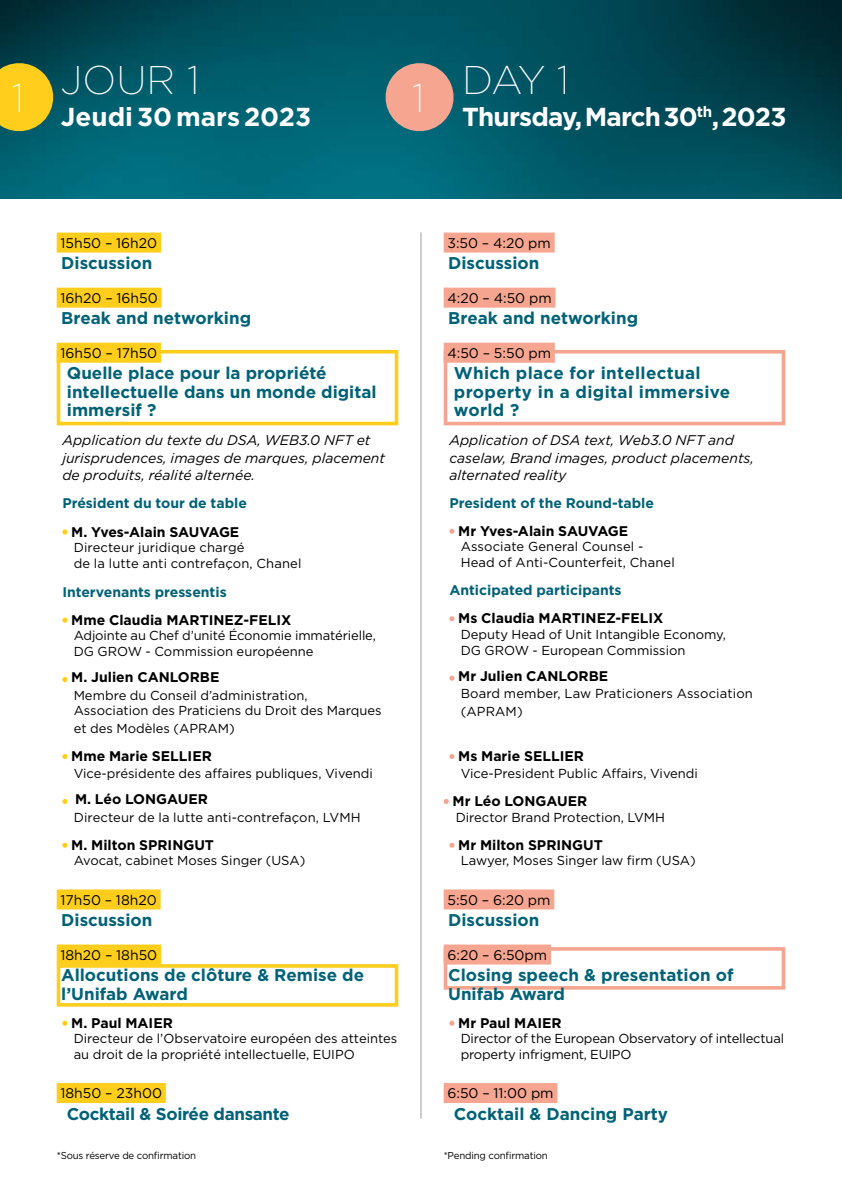
<style>
.page{position:relative;width:842px;height:1191px;background:#fff}
.page>*{position:absolute;margin:0;border:0;box-sizing:border-box;transform-origin:0 0}
.t1{font:200 40px "Gotham";color:#fff}
.t2{font:700 26px "Gotham";letter-spacing:-.03em;color:#fff}
.t3{font:700 26px "Gotham";color:#fff}
.t4{font:700 17px/18.4px "Gotham";color:#006277}
.t5{font:700 17px/18.4px "Gotham";letter-spacing:.02em;color:#006277}
.t6{font:700 17px "Gotham";letter-spacing:-.02em;color:#006277}
.t7{font:700 14px "Gotham";color:#000}
.t8{font:italic 14px/17.6px "Gotham";color:#000}
.t9{font:14px "Gotham";color:#000}
.t10{font:700 14px "Gotham";color:#006277}
.t11{font:13px/15.6px "Gotham";color:#000}
.t12{font:10px "Gotham";letter-spacing:-.02em;color:#000}
</style>
<div class="page">
<img style="left:0;top:0;width:842px;height:198px">
<svg style="left:0;top:60px;width:57px;height:74px;background:#b8aa2e"></svg>
<svg style="left:382px;top:60px;width:75px;height:74px;background:#a08d85"></svg>
<div style="left:444px;top:947px;width:341px;height:42px;border:4px solid #f5a590"></div>
<div style="left:57px;top:964px;width:341px;height:42px;border:4px solid #ffcd1c"></div>
<div style="left:444px;top:350px;width:341px;height:75px;border:4px solid #f5a590"></div>
<div style="left:57px;top:350px;width:341px;height:75px;border:4px solid #ffcd1c"></div>
<div style="left:444px;top:232px;width:111px;height:20px;background:#f5a590"></div>
<div style="left:444px;top:288px;width:111px;height:20px;background:#f5a590"></div>
<div style="left:444px;top:343px;width:111px;height:20px;background:#f5a590"></div>
<div style="left:444px;top:889px;width:110px;height:20px;background:#f5a590"></div>
<div style="left:444px;top:944px;width:107px;height:20px;background:#f5a590"></div>
<div style="left:444px;top:1083px;width:113px;height:20px;background:#f5a590"></div>
<svg style="left:449px;top:529px;width:5px;height:5px"></svg>
<svg style="left:449px;top:616px;width:5px;height:5px"></svg>
<svg style="left:449px;top:675px;width:5px;height:5px"></svg>
<svg style="left:449px;top:754px;width:5px;height:5px"></svg>
<svg style="left:444px;top:799px;width:5px;height:5px"></svg>
<svg style="left:449px;top:842px;width:5px;height:5px"></svg>
<svg style="left:449px;top:1020px;width:5px;height:5px"></svg>
<div style="left:57px;top:232px;width:104px;height:20px;background:#ffcd1c"></div>
<div style="left:57px;top:288px;width:105px;height:20px;background:#ffcd1c"></div>
<div style="left:57px;top:343px;width:104px;height:20px;background:#ffcd1c"></div>
<div style="left:57px;top:889px;width:104px;height:20px;background:#ffcd1c"></div>
<div style="left:57px;top:944px;width:104px;height:20px;background:#ffcd1c"></div>
<div style="left:57px;top:1083px;width:109px;height:20px;background:#ffcd1c"></div>
<svg style="left:62px;top:529px;width:5px;height:5px"></svg>
<svg style="left:62px;top:617px;width:5px;height:6px"></svg>
<svg style="left:62px;top:677px;width:5px;height:5px"></svg>
<svg style="left:62px;top:754px;width:5px;height:5px"></svg>
<svg style="left:62px;top:799px;width:5px;height:5px"></svg>
<svg style="left:62px;top:842px;width:5px;height:5px"></svg>
<svg style="left:62px;top:1020px;width:5px;height:5px"></svg>
<hr style="left:421px;top:232px;width:1px;height:886px;background:#9d9d9c">
<h1 class="t1" style="left:12px;top:73px;width:14px">1</h1>
<h1 class="t1" style="left:61px;top:55px;width:141px">JOUR 1</h1>
<h2 class="t3" style="left:61px;top:99px;width:252px">Jeudi 30 mars 2023</h2>
<h1 class="t1" style="left:412px;top:55px;width:159px">1 DAY 1</h1>
<h2 class="t2" style="left:462px;top:99px;width:326px">Thursday, March 30<sup>th</sup>, 2023</h2>
<p class="t9" style="left:60px;top:234px;width:98px">15h50 – 16h20</p>
<h3 class="t4" style="left:61px;top:254px;width:93px">Discussion</h3>
<p class="t9" style="left:60px;top:289px;width:99px">16h20 – 16h50</p>
<h3 class="t4" style="left:61px;top:309px;width:191px">Break and networking</h3>
<p class="t9" style="left:60px;top:344px;width:98px">16h50 – 17h50</p>
<h3 class="t4" style="left:67px;top:364px;width:311px">Quelle place pour la propriété intellectuelle dans un monde digital immersif ?</h3>
<p class="t8" style="left:62px;top:431px;width:324px">Application du texte du DSA, WEB3.0 NFT et jurisprudences, images de marques, placement de produits, réalité alternée.</p>
<p class="t10" style="left:62px;top:494px;width:186px">Président du tour de table</p>
<p class="t7" style="left:71px;top:522px;width:170px">M. Yves-Alain SAUVAGE</p>
<p class="t11" style="left:74px;top:539px;width:229px">Directeur juridique chargé<br>de la lutte anti contrefaçon, Chanel</p>
<p class="t10" style="left:62px;top:582px;width:166px">Intervenants pressentis</p>
<p class="t7" style="left:71px;top:610px;width:222px">Mme Claudia MARTINEZ-FELIX</p>
<p class="t11" style="left:74px;top:627px;width:304px">Adjointe au Chef d’unité Économie immatérielle,<br>DG GROW - Commission européenne</p>
<p class="t7" style="left:71px;top:668px;width:150px">M. Julien CANLORBE</p>
<p class="t11" style="left:74px;top:687px;width:309px">Membre du Conseil d’administration,<br>Association des Praticiens du Droit des Marques</p>
<p class="t11" style="left:74px;top:720px;width:163px">et des Modèles (APRAM)</p>
<p class="t7" style="left:71px;top:747px;width:142px">Mme Marie SELLIER</p>
<p class="t11" style="left:74px;top:765px;width:301px">Vice-présidente des affaires publiques, Vivendi</p>
<p class="t7" style="left:75px;top:789px;width:134px">M. Léo LONGAUER</p>
<p class="t11" style="left:74px;top:809px;width:289px">Directeur de la lutte anti-contrefaçon, LVMH</p>
<p class="t7" style="left:71px;top:835px;width:144px">M. Milton SPRINGUT</p>
<p class="t11" style="left:74px;top:852px;width:233px">Avocat, cabinet Moses Singer (USA)</p>
<p class="t9" style="left:60px;top:891px;width:98px">17h50 – 18h20</p>
<h3 class="t4" style="left:61px;top:910px;width:93px">Discussion</h3>
<p class="t9" style="left:60px;top:946px;width:98px">18h20 – 18h50</p>
<h3 class="t4" style="left:61px;top:965px;width:304px">Allocutions de clôture &amp; Remise de l’Unifab Award</h3>
<p class="t7" style="left:71px;top:1013px;width:103px">M. Paul MAIER</p>
<p class="t11" style="left:74px;top:1030px;width:325px">Directeur de l’Observatoire européen des atteintes au droit de la propriété intellectuelle, EUIPO</p>
<p class="t9" style="left:60px;top:1084px;width:103px">18h50 – 23h00</p>
<h3 class="t6" style="left:67px;top:1102px;width:224px">Cocktail &amp; Soirée dansante</h3>
<p class="t9" style="left:447px;top:234px;width:105px">3:50 – 4:20 pm</p>
<h3 class="t4" style="left:448px;top:254px;width:93px">Discussion</h3>
<p class="t9" style="left:447px;top:289px;width:106px">4:20 – 4:50 pm</p>
<h3 class="t4" style="left:448px;top:309px;width:191px">Break and networking</h3>
<p class="t9" style="left:447px;top:344px;width:105px">4:50 – 5:50 pm</p>
<h3 class="t5" style="left:454px;top:364px;width:278px">Which place for intellectual property in a digital immersive world ?</h3>
<p class="t8" style="left:449px;top:431px;width:306px">Application of DSA text, Web3.0 NFT and caselaw, Brand images, product placements, alternated reality</p>
<p class="t10" style="left:449px;top:494px;width:206px">President of the Round-table</p>
<p class="t7" style="left:458px;top:521px;width:171px">Mr Yves-Alain SAUVAGE</p>
<p class="t11" style="left:461px;top:539px;width:216px">Associate General Counsel -<br>Head of Anti-Counterfeit, Chanel</p>
<p class="t10" style="left:449px;top:581px;width:174px">Anticipated participants</p>
<p class="t7" style="left:458px;top:609px;width:207px">Ms Claudia MARTINEZ-FELIX</p>
<p class="t11" style="left:461px;top:626px;width:267px">Deputy Head of Unit Intangible Economy,<br>DG GROW - European Commission</p>
<p class="t7" style="left:458px;top:666px;width:152px">Mr Julien CANLORBE</p>
<p class="t11" style="left:461px;top:684px;width:294px;line-height:17.6px">Board member, Law Praticioners Association (APRAM)</p>
<p class="t7" style="left:458px;top:747px;width:127px">Ms Marie SELLIER</p>
<p class="t11" style="left:461px;top:765px;width:239px">Vice-President Public Affairs, Vivendi</p>
<p class="t7" style="left:453px;top:791px;width:136px">Mr Léo LONGAUER</p>
<p class="t11" style="left:456px;top:809px;width:211px">Director Brand Protection, LVMH</p>
<p class="t7" style="left:458px;top:835px;width:146px">Mr Milton SPRINGUT</p>
<p class="t11" style="left:461px;top:852px;width:237px">Lawyer, Moses Singer law firm (USA)</p>
<p class="t9" style="left:447px;top:891px;width:105px">5:50 – 6:20 pm</p>
<h3 class="t4" style="left:448px;top:910px;width:93px">Discussion</h3>
<p class="t9" style="left:447px;top:946px;width:101px">6:20 – 6:50pm</p>
<h3 class="t4" style="left:448px;top:966px;width:287px">Closing speech &amp; presentation of<br>Unifab Award</h3>
<p class="t7" style="left:458px;top:1013px;width:105px">Mr Paul MAIER</p>
<p class="t11" style="left:461px;top:1030px;width:325px">Director of the European Observatory of intellectual property infrigment, EUIPO</p>
<p class="t9" style="left:447px;top:1084px;width:108px">6:50 – 11:00 pm</p>
<h3 class="t4" style="left:454px;top:1104px;width:216px">Cocktail &amp; Dancing Party</h3>
<p class="t12" style="left:57px;top:1149px;width:141px">*Sous réserve de confirmation</p>
<p class="t12" style="left:444px;top:1149px;width:106px">*Pending confirmation</p>
</div>
